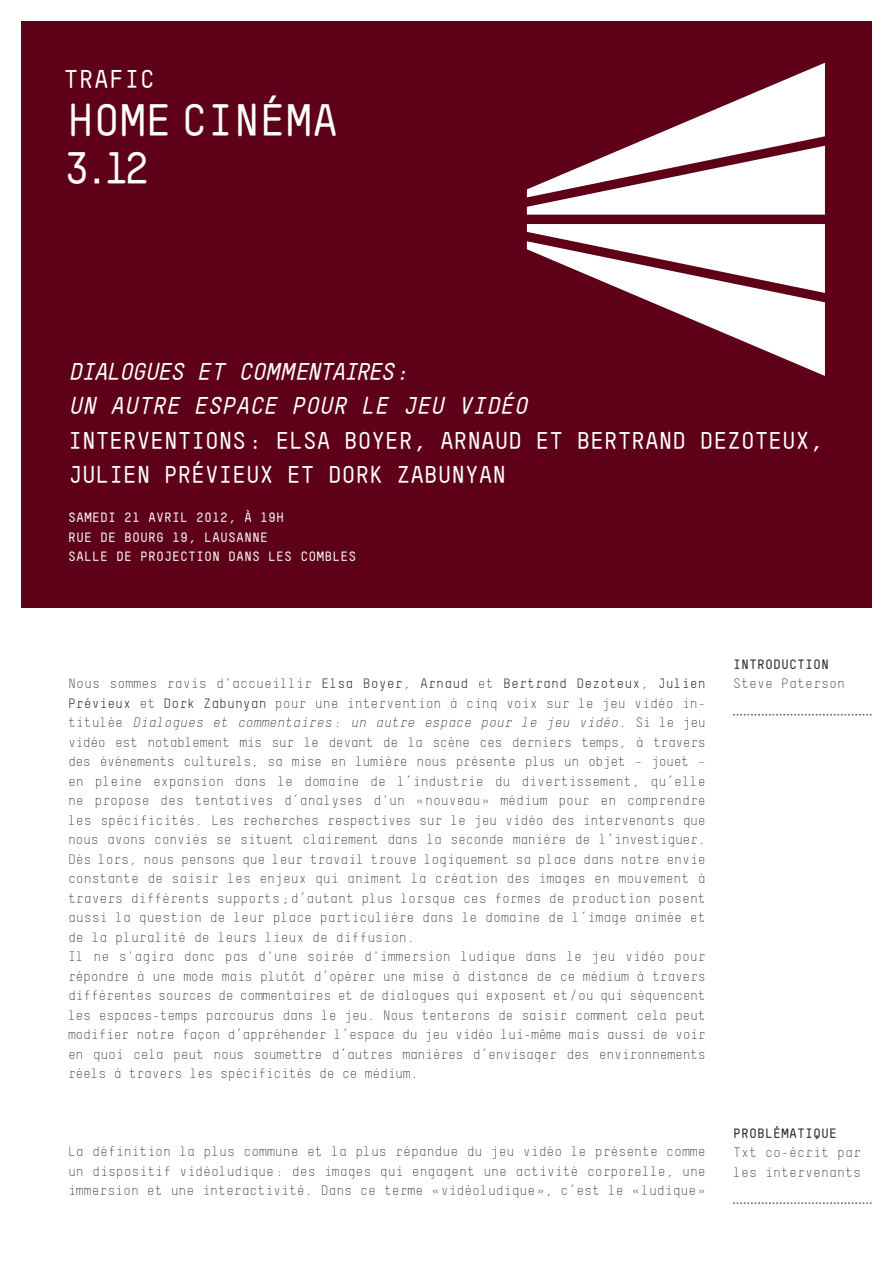
<style>
.page{position:relative;width:893px;height:1263px;background:#fff}
.page>*{position:absolute;margin:0;border:0;box-sizing:border-box;transform-origin:0 0}
.t1{font:700 45px "TSTAR Mono Round";letter-spacing:-.02em;color:#fff}
.titre{font:700 25.5px "TSTAR Mono Round";color:#fff}
.t2{font:700 24px "TSTAR Mono Round";letter-spacing:-.03em;color:#fff}
.t3{font:italic 700 24px "TSTAR Mono Round";color:#fff}
.txt_courant{font:300 13.35px/19.5px "TSTAR Mono Round";letter-spacing:-.01em;color:#231f20;text-align:justify}
.sous-titre{font:700 13.35px "TSTAR Mono Round";color:#fff}
.t4{font:13.35px "TSTAR Mono Round";color:#231f20}
.sous-titre-2{font:700 13.35px "TSTAR Mono Round";color:#231f20}
.s1{font-weight:300}
.s2{font-weight:400}
.s3{font-style:italic}
</style>
<div class="page">
<div style="left:21px;top:21px;width:851px;height:587px;background:#5e0017"></div>
<svg style="left:733px;top:714px;width:138px;height:1px"></svg>
<svg style="left:527px;top:63px;width:298px;height:152px"></svg>
<svg style="left:527px;top:224px;width:298px;height:152px"></svg>
<svg style="left:733px;top:1203px;width:138px;height:1px"></svg>
<p class="titre" style="left:63px;top:64px;width:93px">TRAFIC</p>
<p class="t1" style="left:67px;top:93px;width:273px">HOME CINÉMA</p>
<p class="t1" style="left:63px;top:141px;width:89px">3.12</p>
<p class="t3" style="left:68px;top:357px;width:349px">DIALOGUES ET COMMENTAIRES:</p>
<p class="t3" style="left:68px;top:391px;width:467px">UN AUTRE ESPACE POUR LE JEU VIDÉO</p>
<p class="t2" style="left:68px;top:426px;width:757px">INTERVENTIONS: ELSA BOYER, ARNAUD ET BERTRAND DEZOTEUX,</p>
<p class="t2" style="left:68px;top:460px;width:440px">JULIEN PRÉVIEUX ET DORK ZABUNYAN</p>
<p class="sous-titre" style="left:68px;top:509px;width:218px">SAMEDI 21 AVRIL 2012, À 19H</p>
<p class="sous-titre" style="left:68px;top:529px;width:202px">RUE DE BOURG 19, LAUSANNE</p>
<p class="sous-titre" style="left:68px;top:548px;width:290px">SALLE DE PROJECTION DANS LES COMBLES</p>
<p class="sous-titre-2" style="left:733px;top:656px;width:98px">INTRODUCTION</p>
<p class="t4" style="left:68px;top:675px;width:639px"><span class="s1">Nous sommes ravis d'accueillir</span> Elsa Boyer<span class="s1">,</span> Arnaud <span class="s1">et</span> Bertrand Dezoteux<span class="s1">,</span> Julien</p>
<p class="txt_courant" style="left:733px;top:673px;width:114px">Steve Paterson</p>
<p class="txt_courant" style="left:68px;top:693px;width:639px"><span class="s2">Prévieux</span> et <span class="s2">Dork Zabunyan</span> pour une intervention à cinq voix sur le jeu vidéo in&shy;t i t u l é e <span class="s3">Dialogues et commentaires: un autre espace pour le jeu vidéo</span>. S i l e j e u vidéo est notablement mis sur le devant de la scène ces derniers temps, à travers des événements culturels, sa mise en lumière nous présente plus un objet – jouet – en pleine expansion dans le domaine de l’industrie du divertissement, qu’elle ne propose des tentatives d’analyses d'un «nouveau» médium pour en comprendre les spécificités. Les recherches respectives sur le jeu vidéo des intervenants que nous avons conviés se situent clairement dans la seconde manière de l’investiguer.</p>
<p class="txt_courant" style="left:68px;top:849px;width:639px">Dès lors, nous pensons que leur travail trouve logiquement sa place dans notre envie constante de saisir les enjeux qui animent la création des images en mouvement à travers différents supports;d’autant plus lorsque ces formes de production posent aussi la question de leur place particulière dans le domaine de l’image animée et de la pluralité de leurs lieux de diffusion.</p>
<p class="txt_courant" style="left:68px;top:946px;width:639px">Il ne s'agira donc pas d'une soirée d'immersion ludique dans le jeu vidéo pour répondre à une mode mais plutôt d’opérer une mise à distance de ce médium à travers différentes sources de commentaires et de dialogues qui exposent et/ou qui séquencent les espaces-temps parcourus dans le jeu. Nous tenterons de saisir comment cela peut modifier notre façon d’appréhender l’espace du jeu vidéo lui-même mais aussi de voir en quoi cela peut nous soumettre d’autres manières d’envisager des environnements réels à travers les spécificités de ce médium.</p>
<p class="txt_courant" style="left:68px;top:1141px;width:639px">La définition la plus commune et la plus répandue du jeu vidéo le présente comme un dispositif vidéoludique: des images qui engagent une activité corporelle, une immersion et une interactivité. Dans ce terme «vidéoludique», c’est le «ludique»</p>
<p class="sous-titre-2" style="left:733px;top:1125px;width:106px">PROBLÉMATIQUE</p>
<p class="txt_courant" style="left:733px;top:1142px;width:130px">Txt co-écrit par</p>
<p class="txt_courant" style="left:733px;top:1162px;width:130px">les intervenants</p>
</div>
